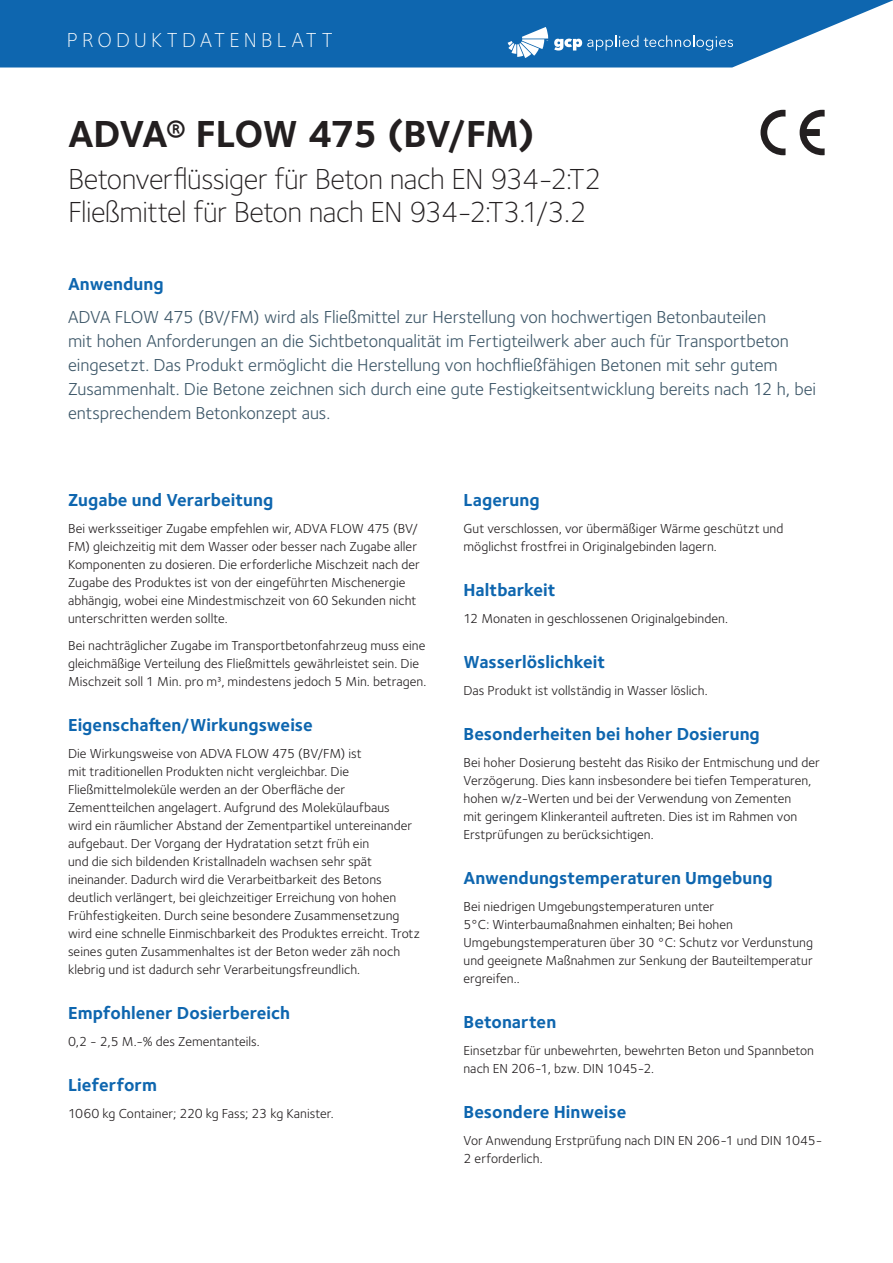
<style>
.page{position:relative;width:893px;height:1263px;background:#fff}
.page>*{position:absolute;margin:0;border:0;box-sizing:border-box;transform-origin:0 0}
.GCP_H1{font:700 39px "Foundry Sterling OT2";letter-spacing:-.03em;color:#231f20}
.GCP_H2{font:300 30px/33px "Foundry Sterling OT2";letter-spacing:-.02em;color:#231f20}
.Document_Name{font:300 21px "Foundry Sterling OT2";letter-spacing:.2em;color:#fff}
.GCP_Intro{font:18px/24px "Foundry Sterling OT2";letter-spacing:-.005em;color:#3e5869}
.GCP_T1{font:700 18px "Foundry Sterling OT2";letter-spacing:.005em;color:#0e66af}
.GCP_body{font:13.5px/18px "Foundry Sterling OT2";letter-spacing:.005em;color:#231f20}
</style>
<div class="page">
<svg style="left:0;top:0;width:893px;height:68px;background:#2675b7"></svg>
<svg style="left:554px;top:35px;width:84px;height:16px"></svg>
<svg style="left:644px;top:35px;width:89px;height:16px"></svg>
<svg style="left:508px;top:27px;width:40px;height:31px"></svg>
<svg style="left:760px;top:110px;width:25px;height:45px"></svg>
<svg style="left:800px;top:110px;width:25px;height:45px"></svg>
<p class="Document_Name" style="left:67px;top:25px;width:268px">PRODUKTDATENBLATT</p>
<p class="GCP_H1" style="left:68px;top:103px;width:468px">ADVA® FLOW 475 (BV/FM)</p>
<p class="GCP_H2" style="left:68px;top:160px;width:535px">Betonverflüssiger für Beton nach EN 934-2:T2<br>Fließmittel für Beton nach EN 934-2:T3.1/3.2</p>
<p class="GCP_T1" style="left:68px;top:269px;width:97px">Anwendung</p>
<p class="GCP_Intro" style="left:68px;top:304px;width:749px">ADVA FLOW 475 (BV/FM) wird als Fließmittel zur Herstellung von hochwertigen Betonbauteilen<br>mit hohen Anforderungen an die Sichtbetonqualität im Fertigteilwerk aber auch für Transportbeton eingesetzt. Das Produkt ermöglicht die Herstellung von hochfließfähigen Betonen mit sehr gutem Zusammenhalt. Die Betone zeichnen sich durch eine gute Festigkeitsentwicklung bereits nach 12 h, bei entsprechendem Betonkonzept aus.</p>
<p class="GCP_T1" style="left:68px;top:485px;width:207px">Zugabe und Verarbeitung</p>
<p class="GCP_body" style="left:68px;top:518px;width:353px">Bei werksseitiger Zugabe empfehlen wir, ADVA FLOW 475 (BV/ FM) gleichzeitig mit dem Wasser oder besser nach Zugabe aller Komponenten zu dosieren. Die erforderliche Mischzeit nach der Zugabe des Produktes ist von der eingeführten Mischenergie abhängig, wobei eine Mindestmischzeit von 60 Sekunden nicht unterschritten werden sollte.</p>
<p class="GCP_body" style="left:68px;top:635px;width:360px">Bei nachträglicher Zugabe im Transportbetonfahrzeug muss eine gleichmäßige Verteilung des Fließmittels gewährleistet sein. Die<br>Mischzeit soll 1 Min. pro m³, mindestens jedoch 5 Min. betragen.</p>
<p class="GCP_T1" style="left:68px;top:710px;width:246px">Eigenschaften/Wirkungsweise</p>
<p class="GCP_body" style="left:68px;top:743px;width:354px">Die Wirkungsweise von ADVA FLOW 475 (BV/FM) ist<br>mit traditionellen Produkten nicht vergleichbar. Die Fließmittelmoleküle werden an der Oberfläche der Zementteilchen angelagert. Aufgrund des Molekülaufbaus<br>wird ein räumlicher Abstand der Zementpartikel untereinander aufgebaut. Der Vorgang der Hydratation setzt früh ein<br>und die sich bildenden Kristallnadeln wachsen sehr spät ineinander. Dadurch wird die Verarbeitbarkeit des Betons deutlich verlängert, bei gleichzeitiger Erreichung von hohen Frühfestigkeiten. Durch seine besondere Zusammensetzung wird eine schnelle Einmischbarkeit des Produktes erreicht. Trotz seines guten Zusammenhaltes ist der Beton weder zäh noch klebrig und ist dadurch sehr Verarbeitungsfreundlich.</p>
<p class="GCP_T1" style="left:68px;top:998px;width:224px">Empfohlener Dosierbereich</p>
<p class="GCP_body" style="left:68px;top:1031px;width:193px">0,2 - 2,5 M.-% des Zementanteils.</p>
<p class="GCP_T1" style="left:68px;top:1070px;width:90px">Lieferform</p>
<p class="GCP_body" style="left:68px;top:1103px;width:267px">1060 kg Container; 220 kg Fass; 23 kg Kanister.</p>
<p class="GCP_T1" style="left:463px;top:485px;width:78px">Lagerung</p>
<p class="GCP_body" style="left:463px;top:518px;width:321px">Gut verschlossen, vor übermäßiger Wärme geschützt und möglichst frostfrei in Originalgebinden lagern.</p>
<p class="GCP_T1" style="left:463px;top:575px;width:94px">Haltbarkeit</p>
<p class="GCP_body" style="left:463px;top:608px;width:266px">12 Monaten in geschlossenen Originalgebinden.</p>
<p class="GCP_T1" style="left:463px;top:647px;width:143px">Wasserlöslichkeit</p>
<p class="GCP_body" style="left:463px;top:680px;width:246px">Das Produkt ist vollständig in Wasser löslich.</p>
<p class="GCP_T1" style="left:463px;top:719px;width:298px">Besonderheiten bei hoher Dosierung</p>
<p class="GCP_body" style="left:463px;top:752px;width:358px">Bei hoher Dosierung besteht das Risiko der Entmischung und der Verzögerung. Dies kann insbesondere bei tiefen Temperaturen, hohen w/z-Werten und bei der Verwendung von Zementen<br>mit geringem Klinkeranteil auftreten. Dies ist im Rahmen von Erstprüfungen zu berücksichtigen.</p>
<p class="GCP_T1" style="left:463px;top:863px;width:311px">Anwendungstemperaturen Umgebung</p>
<p class="GCP_body" style="left:463px;top:896px;width:351px">Bei niedrigen Umgebungstemperaturen unter<br>5°C: Winterbaumaßnahmen einhalten; Bei hohen Umgebungstemperaturen über 30 °C: Schutz vor Verdunstung und geeignete Maßnahmen zur Senkung der Bauteiltemperatur ergreifen..</p>
<p class="GCP_T1" style="left:463px;top:1007px;width:94px">Betonarten</p>
<p class="GCP_body" style="left:463px;top:1040px;width:352px">Einsetzbar für unbewehrten, bewehrten Beton und Spannbeton nach EN 206-1, bzw. DIN 1045-2.</p>
<p class="GCP_T1" style="left:463px;top:1097px;width:164px">Besondere Hinweise</p>
<p class="GCP_body" style="left:463px;top:1130px;width:360px">Vor Anwendung Erstprüfung nach DIN EN 206-1 und DIN 1045-<br>2 erforderlich.</p>
</div>
